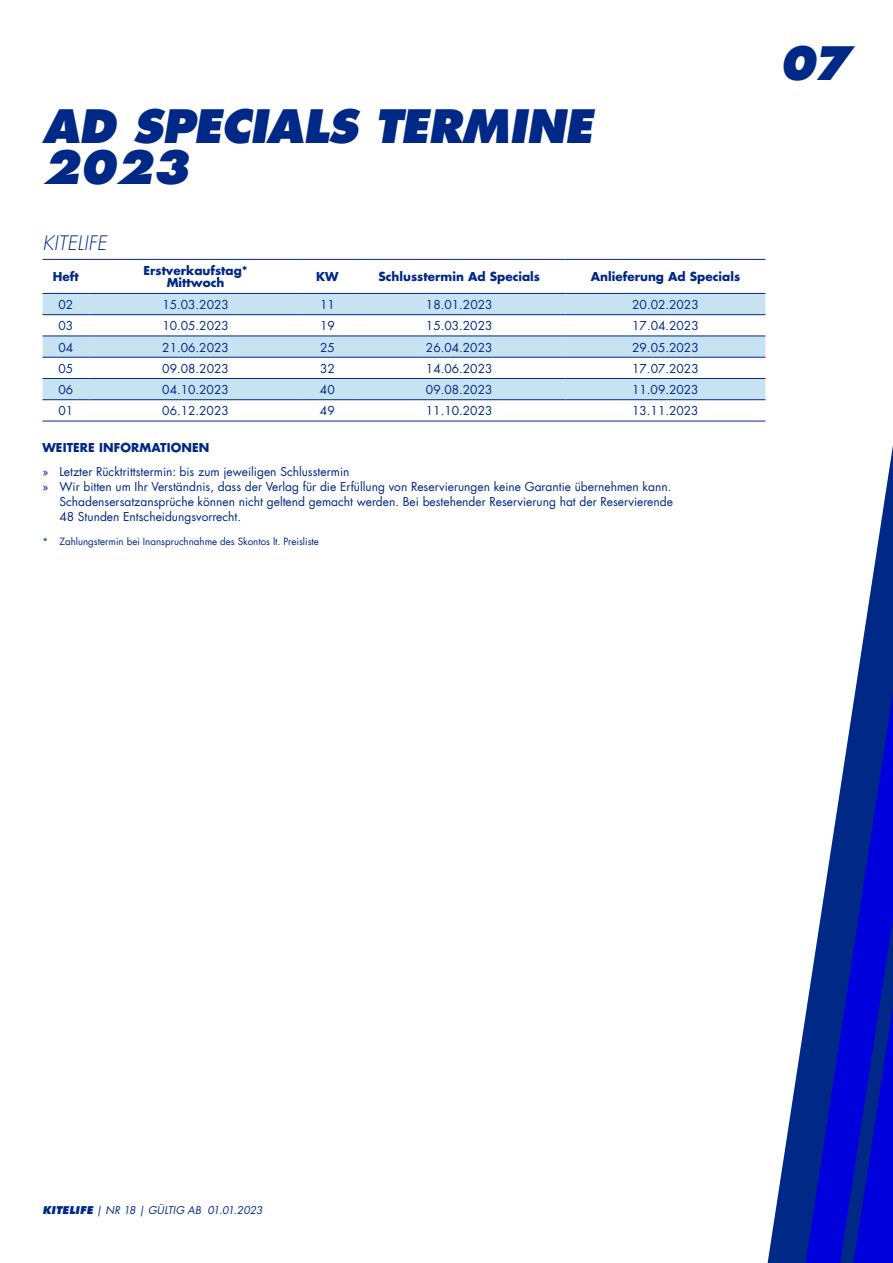
<style>
.page{position:relative;width:893px;height:1263px;background:#fff}
.page>*{position:absolute;margin:0;border:0;box-sizing:border-box;transform-origin:0 0}
.t1{font:italic 800 45px/40.5px "Futura Com";letter-spacing:-.02em;color:#002887}
.t2{font:italic 300 19.5px "Futura Com";letter-spacing:.01em;color:#002887}
.t3{font:12px "Futura Com";color:#002887}
.t4{font:700 12px/12px "Futura Com";color:#002887;text-align:center}
.t5{font:italic 10.5px "Futura Com";color:#002887}
.t6{font:9.75px "Futura Com";color:#002887}
.s1{font-weight:800}
</style>
<div class="page">
<svg style="left:768px;top:445px;width:125px;height:818px"></svg>
<svg style="left:806px;top:692px;width:87px;height:571px"></svg>
<svg style="left:43px;top:294px;width:722px;height:105px;fill:#c7e2f1"></svg>
<hr style="left:43px;top:421px;width:46px;height:1px;background:#002887">
<hr style="left:89px;top:421px;width:213px;height:1px;background:#002887">
<hr style="left:302px;top:421px;width:51px;height:1px;background:#002887">
<hr style="left:353px;top:421px;width:213px;height:1px;background:#002887">
<hr style="left:566px;top:421px;width:199px;height:1px;background:#002887">
<hr style="left:43px;top:259px;width:46px;height:1px;background:#002887">
<hr style="left:89px;top:259px;width:213px;height:1px;background:#002887">
<hr style="left:302px;top:259px;width:51px;height:1px;background:#002887">
<hr style="left:353px;top:259px;width:213px;height:1px;background:#002887">
<hr style="left:566px;top:259px;width:199px;height:1px;background:#002887">
<hr style="left:43px;top:293px;width:46px;height:1px;background:#002887">
<hr style="left:89px;top:293px;width:213px;height:1px;background:#002887">
<hr style="left:302px;top:293px;width:51px;height:1px;background:#002887">
<hr style="left:353px;top:293px;width:213px;height:1px;background:#002887">
<hr style="left:566px;top:293px;width:199px;height:1px;background:#002887">
<hr style="left:43px;top:314px;width:46px;height:1px;background:#002887">
<hr style="left:89px;top:314px;width:213px;height:1px;background:#002887">
<hr style="left:302px;top:314px;width:51px;height:1px;background:#002887">
<hr style="left:353px;top:314px;width:213px;height:1px;background:#002887">
<hr style="left:566px;top:314px;width:199px;height:1px;background:#002887">
<hr style="left:43px;top:336px;width:46px;height:1px;background:#002887">
<hr style="left:89px;top:336px;width:213px;height:1px;background:#002887">
<hr style="left:302px;top:336px;width:51px;height:1px;background:#002887">
<hr style="left:353px;top:336px;width:213px;height:1px;background:#002887">
<hr style="left:566px;top:336px;width:199px;height:1px;background:#002887">
<hr style="left:43px;top:357px;width:46px;height:1px;background:#002887">
<hr style="left:89px;top:357px;width:213px;height:1px;background:#002887">
<hr style="left:302px;top:357px;width:51px;height:1px;background:#002887">
<hr style="left:353px;top:357px;width:213px;height:1px;background:#002887">
<hr style="left:566px;top:357px;width:199px;height:1px;background:#002887">
<hr style="left:43px;top:378px;width:46px;height:1px;background:#002887">
<hr style="left:89px;top:378px;width:213px;height:1px;background:#002887">
<hr style="left:302px;top:378px;width:51px;height:1px;background:#002887">
<hr style="left:353px;top:378px;width:213px;height:1px;background:#002887">
<hr style="left:566px;top:378px;width:199px;height:1px;background:#002887">
<hr style="left:43px;top:399px;width:46px;height:1px;background:#002887">
<hr style="left:89px;top:399px;width:213px;height:1px;background:#002887">
<hr style="left:302px;top:399px;width:51px;height:1px;background:#002887">
<hr style="left:353px;top:399px;width:213px;height:1px;background:#002887">
<hr style="left:566px;top:399px;width:199px;height:1px;background:#002887">
<h1 class="t1" style="left:43px;top:107px;width:551px">AD SPECIALS TERMINE<br>2023</h1>
<h2 class="t2" style="left:43px;top:230px;width:66px">KITELIFE</h2>
<p class="t4" style="left:53px;top:270px;width:27px">Heft</p>
<p class="t4" style="left:143px;top:264px;width:106px">Erstverkaufstag*<br>Mittwoch</p>
<p class="t4" style="left:316px;top:270px;width:24px">KW</p>
<p class="t4" style="left:378px;top:270px;width:163px">Schlusstermin Ad Specials</p>
<p class="t4" style="left:591px;top:270px;width:151px">Anlieferung Ad Specials</p>
<p class="t3" style="left:59px;top:296px;width:16px">02</p>
<p class="t3" style="left:162px;top:296px;width:68px">15.03.2023</p>
<p class="t3" style="left:320px;top:296px;width:16px">11</p>
<p class="t3" style="left:426px;top:296px;width:68px">18.01.2023</p>
<p class="t3" style="left:632px;top:296px;width:68px">20.02.2023</p>
<p class="t3" style="left:59px;top:318px;width:16px">03</p>
<p class="t3" style="left:162px;top:318px;width:68px">10.05.2023</p>
<p class="t3" style="left:320px;top:318px;width:16px">19</p>
<p class="t3" style="left:426px;top:318px;width:68px">15.03.2023</p>
<p class="t3" style="left:632px;top:318px;width:68px">17.04.2023</p>
<p class="t3" style="left:58px;top:339px;width:16px">04</p>
<p class="t3" style="left:162px;top:339px;width:68px">21.06.2023</p>
<p class="t3" style="left:320px;top:339px;width:16px">25</p>
<p class="t3" style="left:426px;top:339px;width:68px">26.04.2023</p>
<p class="t3" style="left:632px;top:339px;width:68px">29.05.2023</p>
<p class="t3" style="left:58px;top:360px;width:16px">05</p>
<p class="t3" style="left:162px;top:360px;width:68px">09.08.2023</p>
<p class="t3" style="left:320px;top:360px;width:16px">32</p>
<p class="t3" style="left:426px;top:360px;width:68px">14.06.2023</p>
<p class="t3" style="left:632px;top:360px;width:68px">17.07.2023</p>
<p class="t3" style="left:58px;top:381px;width:16px">06</p>
<p class="t3" style="left:162px;top:381px;width:68px">04.10.2023</p>
<p class="t3" style="left:320px;top:381px;width:16px">40</p>
<p class="t3" style="left:426px;top:381px;width:68px">09.08.2023</p>
<p class="t3" style="left:632px;top:381px;width:68px">11.09.2023</p>
<p class="t3" style="left:58px;top:403px;width:16px">01</p>
<p class="t3" style="left:162px;top:403px;width:68px">06.12.2023</p>
<p class="t3" style="left:320px;top:403px;width:16px">49</p>
<p class="t3" style="left:426px;top:403px;width:68px">11.10.2023</p>
<p class="t3" style="left:632px;top:403px;width:68px">13.11.2023</p>
<p class="t4" style="left:42px;top:441px;width:169px">WEITERE INFORMATIONEN</p>
<p class="t3" style="left:42px;top:463px;width:308px">» Letzter Rücktrittstermin: bis zum jeweiligen Schlusstermin</p>
<p class="t3" style="left:42px;top:478px;width:630px">» Wir bitten um Ihr Verständnis, dass der Verlag für die Erfüllung von Reservierungen keine Garantie übernehmen kann.</p>
<p class="t3" style="left:59px;top:493px;width:615px">Schadensersatzansprüche können nicht geltend gemacht werden. Bei bestehender Reservierung hat der Reservierende</p>
<p class="t3" style="left:59px;top:508px;width:183px">48 Stunden Entscheidungsvorrecht.</p>
<p class="t6" style="left:43px;top:535px;width:278px">* Zahlungstermin bei Inanspruchnahme des Skontos lt. Preisliste</p>
<h1 class="t1" style="left:779px;top:43px;width:73px">07</h1>
<p class="t5" style="left:43px;top:1203px;width:221px"><span class="s1">KITELIFE</span> | NR 18 | GÜLTIG AB 01.01.2023</p>
</div>
